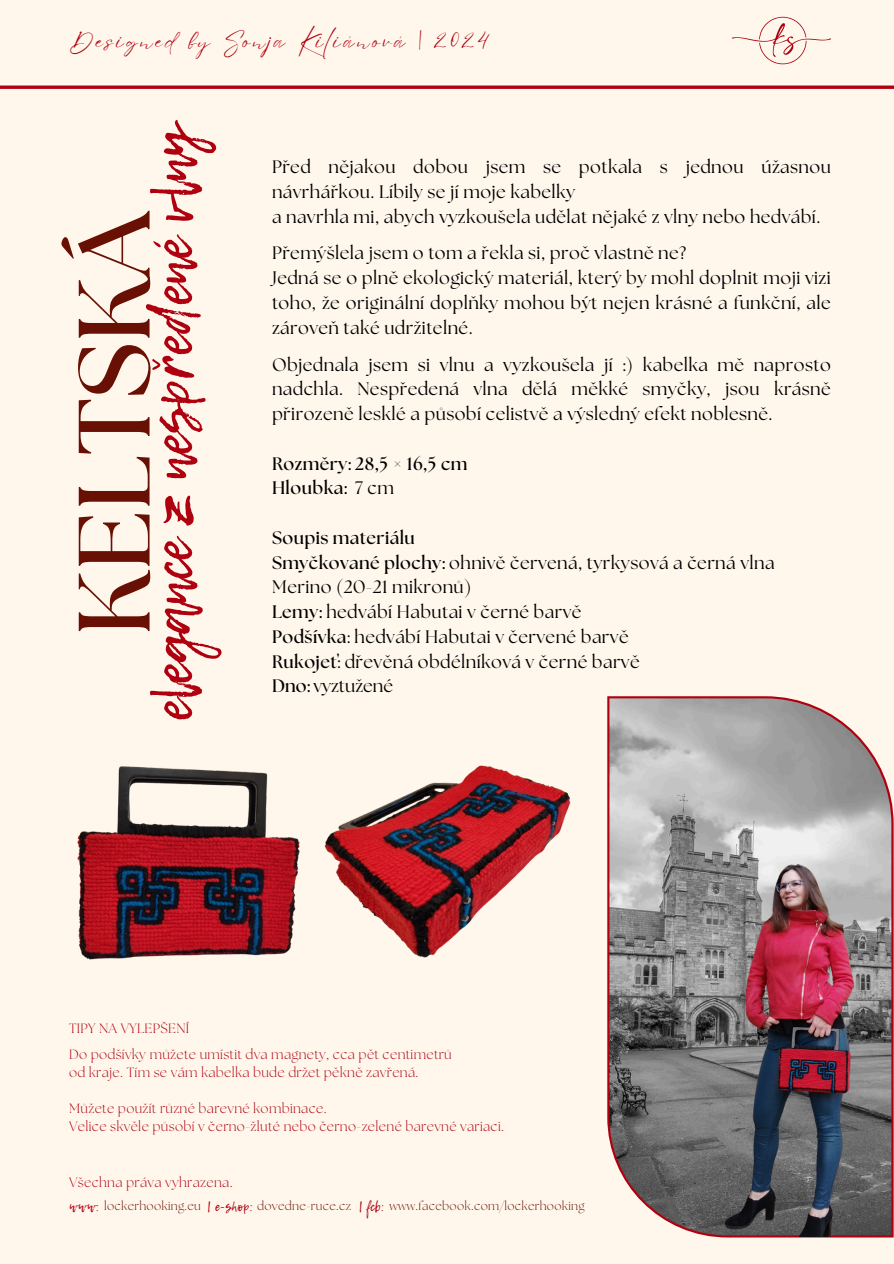
<style>
.page{position:relative;width:894px;height:1264px;background:#fff}
.page>*{position:absolute;margin:0;border:0;box-sizing:border-box;transform-origin:0 0}
.t1{font:700 101.1px "The Seasons";color:#691004}
.t2{font:54.15px "Lemon Tuesday";color:#af000f}
.t3{font:22.5px "Eyesome Script";letter-spacing:.13em;color:#af000f}
.t4{font:18px/24.8px "The Seasons";letter-spacing:.02em;color:#000}
.t5{font:700 18px/24.8px "The Seasons";letter-spacing:.02em;color:#000}
.t6{font:300 13.5px/18px "The Seasons";letter-spacing:.02em;color:#af000f}
.t7{font:300 12px "The Seasons";letter-spacing:.025em;color:#691004}
.s1{font-weight:400}
.s2{font-weight:700}
.s3{font-family:"Lemon Tuesday";font-weight:400;color:#af000f}
</style>
<div class="page">
<div style="left:0;top:0;width:893px;height:1263px;background:#fff7ec"></div>
<svg style="left:607px;top:696px;width:286px;height:541px;background:#9d9897"></svg>
<img style="left:709px;top:822px;width:184px;height:414px">
<svg style="left:0;top:85px;width:893px;height:4px;background:#bb2631"></svg>
<svg style="left:732px;top:17px;width:98px;height:47px"></svg>
<img style="left:324px;top:765px;width:247px;height:193px">
<img style="left:77px;top:766px;width:223px;height:194px">
<h2 class="t3" style="left:69px;top:26px;width:421px">Designed by Sonja Kiliánová | 2024</h2>
<p class="t2" style="left:133px;top:721px;width:595px;rotate:-90deg">elegance z nespředené vlny</p>
<h3 class="t1" style="left:69px;top:636px;width:425px;rotate:-90deg">KELTSKÁ</h3>
<h4 class="t4" style="left:272px;top:156px;width:560px">Před nějakou dobou jsem se potkala s jednou úžasnou návrhářkou. Líbily se jí moje kabelky<br>a navrhla mi, abych vyzkoušela udělat nějaké z vlny nebo hedvábí.</h4>
<h4 class="t4" style="left:272px;top:242px;width:560px">Přemýšlela jsem o tom a řekla si, proč vlastně ne?<br>Jedná se o plně ekologický materiál, který by mohl doplnit moji vizi toho, že originální doplňky mohou být nejen krásné a funkční, ale zároveň také udržitelné.</h4>
<h4 class="t4" style="left:272px;top:353px;width:560px;text-align:justify">Objednala jsem si vlnu a vyzkoušela jí :) kabelka mě naprosto nadchla. Nespředená vlna dělá měkké smyčky, jsou krásně přirozeně lesklé a působí celistvě a výsledný efekt noblesně.</h4>
<h4 class="t5" style="left:272px;top:452px;width:197px">Rozměry: 28,5 × 16,5 cm<br>Hloubka: <span class="s1">7 cm</span></h4>
<h4 class="t4" style="left:272px;top:526px;width:504px"><span class="s2">Soupis materiálu<br>Smyčkované plochy:</span> ohnivě červená, tyrkysová a černá vlna Merino (20-21 mikronů)<br><span class="s2">Lemy:</span> hedvábí Habutai v černé barvě<br><span class="s2">Podšívka</span>: hedvábí Habutai v červené barvě<br><span class="s2">Rukojeť</span>: dřevěná obdélníková v černé barvě<br><span class="s2">Dno:</span> vyztužené</h4>
<p class="t6" style="left:69px;top:1020px;width:122px">TIPY NA VYLEPŠENÍ</p>
<p class="t6" style="left:69px;top:1046px;width:384px">Do podšívky můžete umístit dva magnety, cca pět centimetrů od kraje. Tím se vám kabelka bude držet pěkně zavřená.</p>
<p class="t6" style="left:69px;top:1100px;width:436px">Můžete použít různé barevné kombinace.<br>Velice skvěle působí v černo-žluté nebo černo-zelené barevné variaci.</p>
<p class="t6" style="left:69px;top:1174px;width:165px">Všechna práva vyhrazena.</p>
<h5 class="t7" style="left:69px;top:1199px;width:133px"><span class="s3">www:</span> lockerhooking.eu</h5>
<h6 class="t7" style="left:207px;top:1199px;width:145px"><span class="s3">| e-shop:</span> dovedne-ruce.cz</h6>
<p class="t7" style="left:358px;top:1199px;width:227px"><span class="s3">| fcb:</span> www.facebook.com/lockerhooking</p>
</div>
